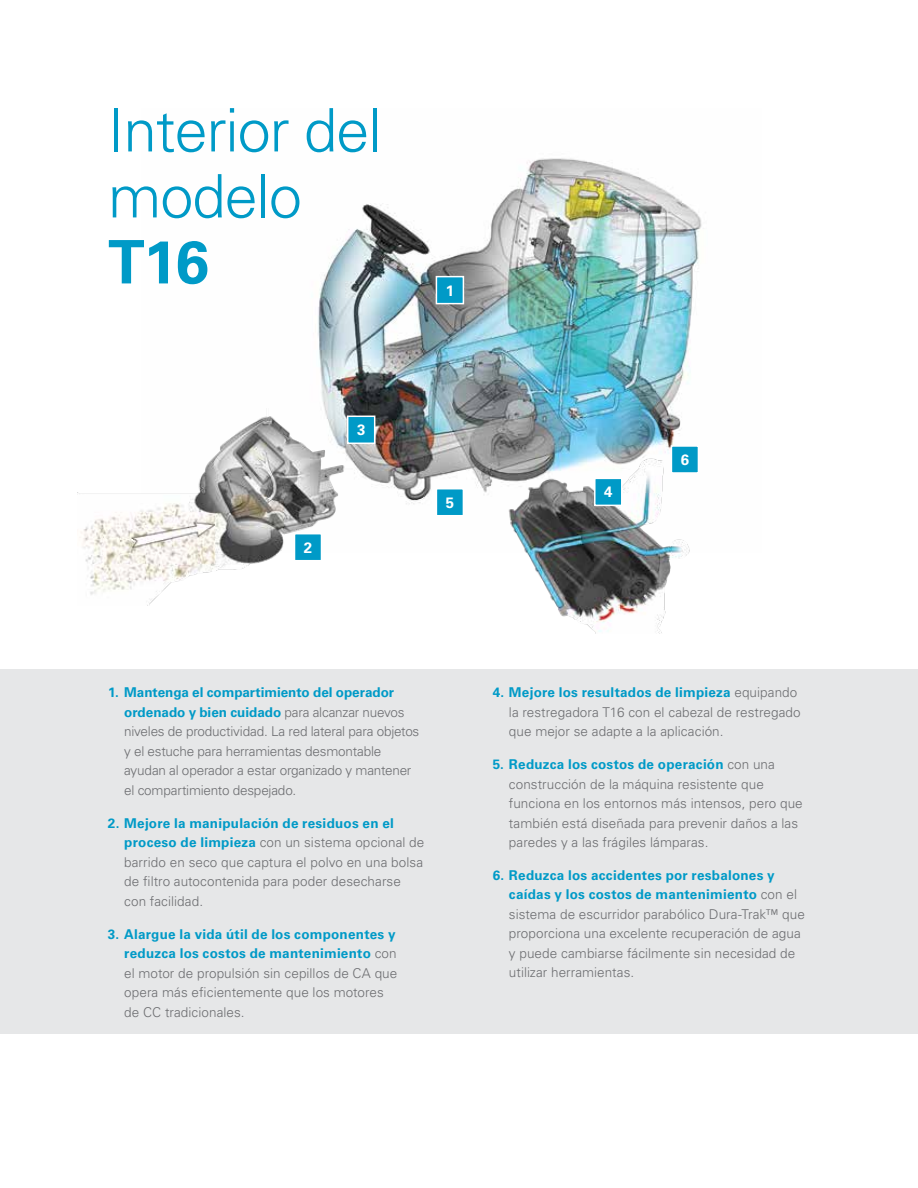
<style>
.page{position:relative;width:918px;height:1188px;background:#fff}
.page>*{position:absolute;margin:0;border:0;box-sizing:border-box;transform-origin:0 0}
.t1{font:300 60px/66px "Univers LT Std";letter-spacing:-.02em;color:#009ac7}
.t2{font:700 60px "Univers LT Std";color:#009ac7}
.t3{font:700 15px "Univers LT Std";color:#fff}
.t4{font:300 13.5px/19.5px "Univers LT Std";letter-spacing:.005em;color:#6d6e71}
.t5{font:300 13.5px/19.5px "Univers LT Std";letter-spacing:-.015em;color:#6d6e71}
.s1{font-weight:700;color:#009ac7}
</style>
<div class="page">
<img style="left:318px;top:158px;width:384px;height:346px">
<div style="left:436px;top:277px;width:27px;height:27px;background:#009ac7"></div>
<div style="left:436px;top:276px;width:28px;height:28px;border:2px solid #fff"></div>
<div style="left:348px;top:416px;width:27px;height:27px;background:#009ac7"></div>
<div style="left:347px;top:416px;width:28px;height:28px;border:2px solid #fff"></div>
<div style="left:436px;top:489px;width:27px;height:27px;background:#009ac7"></div>
<div style="left:436px;top:488px;width:28px;height:28px;border:2px solid #fff"></div>
<div style="left:0;top:670px;width:918px;height:364px;background:#e6e7e8"></div>
<img style="left:490px;top:442px;width:205px;height:192px">
<div style="left:595px;top:478px;width:27px;height:27px;background:#009ac7"></div>
<div style="left:594px;top:478px;width:29px;height:28px;border:2px solid #fff"></div>
<div style="left:671px;top:446px;width:27px;height:27px;background:#009ac7"></div>
<div style="left:671px;top:445px;width:28px;height:29px;border:2px solid #fff"></div>
<img style="left:77px;top:408px;width:276px;height:197px">
<div style="left:295px;top:534px;width:27px;height:27px;background:#009ac7"></div>
<div style="left:294px;top:533px;width:28px;height:28px;border:2px solid #fff"></div>
<h1 class="t1" style="left:108px;top:97px;width:275px">Interior del modelo</h1>
<h1 class="t2" style="left:108px;top:227px;width:102px">T16</h1>
<p class="t3" style="left:304px;top:539px;width:10px">2</p>
<p class="t3" style="left:357px;top:421px;width:10px">3</p>
<p class="t3" style="left:446px;top:281px;width:10px">1</p>
<p class="t3" style="left:446px;top:494px;width:10px">5</p>
<p class="t3" style="left:604px;top:483px;width:10px">4</p>
<p class="t3" style="left:681px;top:451px;width:10px">6</p>
<p class="t5" style="left:124px;top:683px;width:297px;text-indent:-16px"><span class="s1">1. Mantenga el compartimiento del operador ordenado y bien cuidado</span> para alcanzar nuevos niveles de productividad. La red lateral para objetos y el estuche para herramientas desmontable ayudan al operador a estar organizado y mantener el compartimiento despejado.</p>
<p class="t4" style="left:124px;top:813px;width:302px;text-indent:-16px"><span class="s1">2. Mejore la manipulación de residuos en el proceso de limpieza</span> con un sistema opcional de barrido en seco que captura el polvo en una bolsa de filtro autocontenida para poder desecharse con facilidad.</p>
<p class="t4" style="left:124px;top:924px;width:275px;text-indent:-16px"><span class="s1">3. Alargue la vida útil de los componentes y reduzca los costos de mantenimiento</span> con el motor de propulsión sin cepillos de CA que opera más eficientemente que los motores de CC tradicionales.</p>
<p class="t4" style="left:509px;top:683px;width:293px;text-indent:-16px"><span class="s1">4. Mejore los resultados de limpieza</span> equipando la restregadora T16 con el cabezal de restregado que mejor se adapte a la aplicación.</p>
<p class="t4" style="left:509px;top:754px;width:295px;text-indent:-16px"><span class="s1">5. Reduzca los costos de operación</span> con una construcción de la máquina resistente que funciona en los entornos más intensos, pero que también está diseñada para prevenir daños a las paredes y a las frágiles lámparas.</p>
<p class="t4" style="left:509px;top:865px;width:298px;text-indent:-16px"><span class="s1">6. Reduzca los accidentes por resbalones y caídas y los costos de mantenimiento</span> con el sistema de escurridor parabólico Dura-Trak™ que proporciona una excelente recuperación de agua y puede cambiarse fácilmente sin necesidad de utilizar herramientas.</p>
</div>
